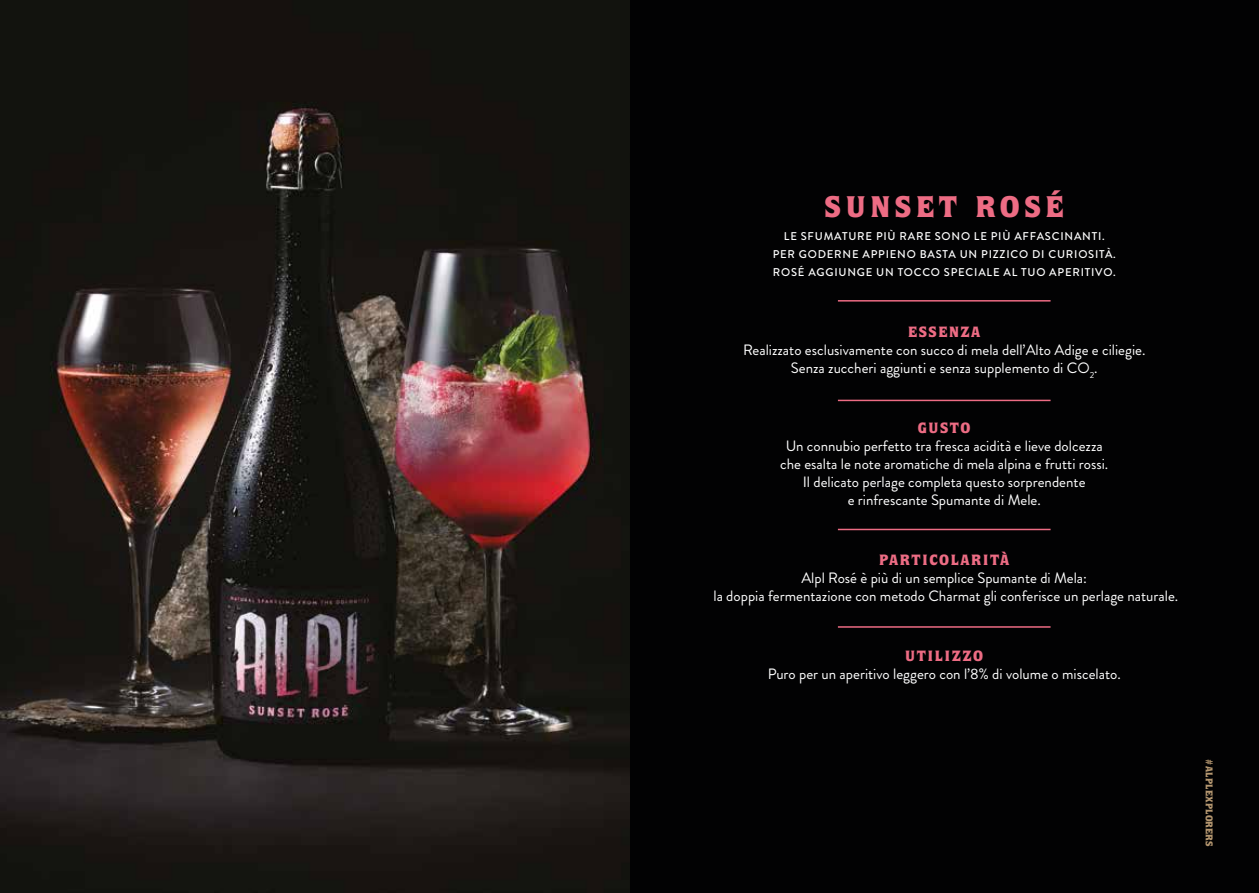
<style>
.page{position:relative;width:1259px;height:893px;background:#020203}
.page>*{position:absolute;margin:0;border:0;box-sizing:border-box;transform-origin:0 0}
.t1{font:900 30px "Quorum Std";letter-spacing:.15em;color:#ed6c84}
.t2{font:15px/18px "Brandon Grotesque";color:#fff;text-align:center}
.t3{font:900 15px "Quorum Std";letter-spacing:.1em;color:#ed6c84}
.t4{font:500 11.25px/18px "Brandon Grotesque";letter-spacing:.07em;color:#fff;text-align:center}
.t5{font:900 9.9px "Quorum Std";letter-spacing:.02em;color:#b59770}
</style>
<div class="page">
<img style="left:0;top:0;width:629px;height:893px">
<hr style="left:838px;top:626px;width:212px;height:2px;background:#ed6c84">
<hr style="left:838px;top:529px;width:212px;height:1px;background:#ed6c84">
<hr style="left:838px;top:400px;width:212px;height:1px;background:#ed6c84">
<hr style="left:838px;top:300px;width:212px;height:2px;background:#ed6c84">
<h1 class="t1" style="left:824px;top:188px;width:241px">SUNSET ROSÉ</h1>
<p class="t4" style="left:772px;top:228px;width:345px">LE SFUMATURE PIÙ RARE SONO LE PIÙ AFFASCINANTI.<br>PER GODERNE APPIENO BASTA UN PIZZICO DI CURIOSITÀ.<br>ROSÉ AGGIUNGE UN TOCCO SPECIALE AL TUO APERITIVO.</p>
<p class="t3" style="left:908px;top:322px;width:74px">ESSENZA</p>
<p class="t2" style="left:743px;top:341px;width:404px">Realizzato esclusivamente con succo di mela dell’Alto Adige e ciliegie.<br>Senza zuccheri aggiunti e senza supplemento di CO<sub>2</sub>.</p>
<p class="t3" style="left:918px;top:418px;width:54px">GUSTO</p>
<p class="t2" style="left:780px;top:437px;width:330px">Un connubio perfetto tra fresca acidità e lieve dolcezza che esalta le note aromatiche di mela alpina e frutti rossi.<br>Il delicato perlage completa questo sorprendente<br>e rinfrescante Spumante di Mele.</p>
<p class="t3" style="left:879px;top:550px;width:132px">PARTICOLARITÀ</p>
<p class="t2" style="left:713px;top:569px;width:466px">Alpl Rosé è più di un semplice Spumante di Mela:<br>la doppia fermentazione con metodo Charmat gli conferisce un perlage naturale.</p>
<p class="t3" style="left:905px;top:646px;width:79px">UTILIZZO</p>
<p class="t2" style="left:767px;top:665px;width:354px">Puro per un aperitivo leggero con l’8% di volume o miscelato.</p>
<p class="t5" style="left:1215px;top:759px;width:89px;rotate:90deg">#ALPLEXPLORERS</p>
</div>
